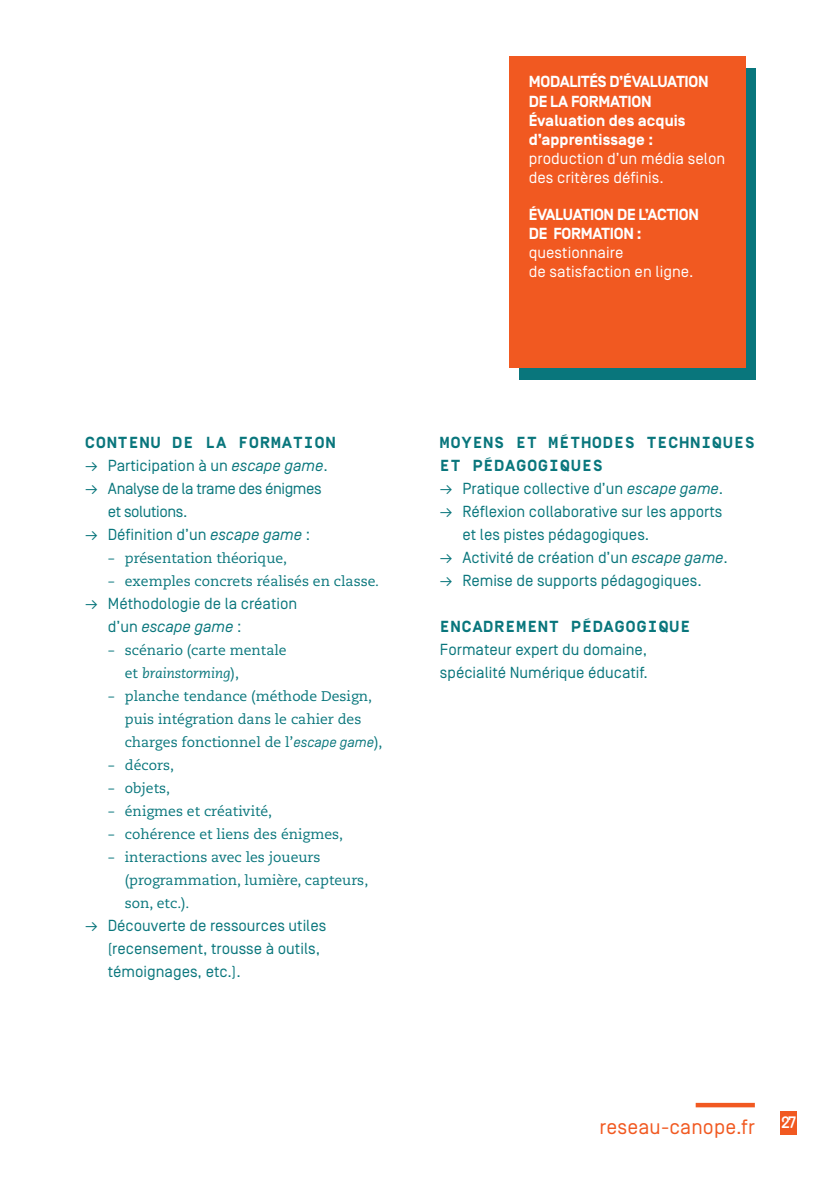
<style>
.page{position:relative;width:840px;height:1191px;background:#fff}
.page>*{position:absolute;margin:0;border:0;box-sizing:border-box;transform-origin:0 0}
.t1{font:20.8px "Simplon BP Regular";letter-spacing:.01em;color:#f15921}
.t2{font:500 16.6px "Simplon BP Mono";color:#fff}
.texte_courant{font:16px/23px "Simplon BP Regular";color:#09767c}
.t3{font:700 16px/23px "Simplon BP Mono";letter-spacing:.075em;color:#09767c}
.t4{font:16px/19.2px "Simplon BP Regular";letter-spacing:.005em;color:#fff}
.t5{font:700 16px/19.2px "Simplon BP";letter-spacing:-.015em;color:#fff}
.texte_courant-2{font:16px/23px "Simplon BP Regular";letter-spacing:-.025em;color:#09767c}
.t6{font:700 16px/19.2px "Simplon BP";letter-spacing:.005em;color:#fff}
.t7{font:14px/23px "Caecilia LT Std";color:#09767c}
.s1{font-style:italic}
.s2{font-family:"Simplon BP Regular"}
.s3{font-family:"Simplon BP Regular";font-style:italic}
</style>
<div class="page">
<div style="left:780px;top:1111px;width:16px;height:23px;background:#f15921"></div>
<div style="left:695px;top:1102px;width:59px;height:5px;background:#f15921"></div>
<div style="left:519px;top:68px;width:236px;height:311px;background:#09767c"></div>
<div style="left:509px;top:56px;width:236px;height:311px;background:#f15921"></div>
<p class="t5" style="left:528px;top:73px;width:181px">MODALITÉS D’ÉVALUATION<br>DE LA FORMATION</p>
<p class="t6" style="left:528px;top:111px;width:158px">Évaluation des acquis d’apprentissage :</p>
<p class="t4" style="left:528px;top:149px;width:198px">production d’un média selon des critères définis.</p>
<p class="t5" style="left:528px;top:205px;width:172px">ÉVALUATION DE L’ACTION<br>DE FORMATION :</p>
<p class="t4" style="left:528px;top:243px;width:166px">questionnaire<br>de satisfaction en ligne.</p>
<p class="t3" style="left:85px;top:430px;width:252px">CONTENU DE LA FORMATION</p>
<p class="texte_courant" style="left:85px;top:454px;width:244px">→ Participation à un <span class="s1">escape game</span>.</p>
<p class="texte_courant-2" style="left:108px;top:477px;width:215px;text-indent:-23px">→ Analyse de la trame des énigmes et solutions.</p>
<p class="texte_courant" style="left:85px;top:523px;width:226px">→ Définition d’un <span class="s1">escape game</span> :</p>
<p class="t7" style="left:108px;top:547px;width:180px"><span class="s2">–</span> présentation théorique,</p>
<p class="t7" style="left:108px;top:570px;width:273px"><span class="s2">–</span> exemples concrets réalisés en classe.</p>
<p class="texte_courant" style="left:108px;top:592px;width:191px;text-indent:-23px">→ Méthodologie de la création d’un <span class="s1">escape game</span> :</p>
<p class="t7" style="left:125px;top:639px;width:163px;text-indent:-17px"><span class="s2">–</span> scénario (carte mentale et <span class="s1">brainstorming</span>),</p>
<p class="t7" style="left:125px;top:685px;width:259px;text-indent:-17px"><span class="s2">–</span> planche tendance (méthode Design, puis intégration dans le cahier des charges fonctionnel de l’<span class="s3">escape game</span>),</p>
<p class="t7" style="left:108px;top:754px;width:68px"><span class="s2">–</span> décors,</p>
<p class="t7" style="left:108px;top:777px;width:64px"><span class="s2">–</span> objets,</p>
<p class="t7" style="left:108px;top:800px;width:165px"><span class="s2">–</span> énigmes et créativité,</p>
<p class="t7" style="left:108px;top:823px;width:236px"><span class="s2">–</span> cohérence et liens des énigmes,</p>
<p class="t7" style="left:125px;top:846px;width:245px;text-indent:-17px"><span class="s2">–</span> interactions avec les joueurs (programmation, lumière, capteurs, son, etc.).</p>
<p class="texte_courant" style="left:108px;top:914px;width:220px;text-indent:-23px">→ Découverte de ressources utiles (recensement, trousse à outils, témoignages, etc.).</p>
<p class="t3" style="left:439px;top:430px;width:316px">MOYENS ET MÉTHODES TECHNIQUES<br>ET PÉDAGOGIQUES</p>
<p class="texte_courant" style="left:439px;top:477px;width:285px">→ Pratique collective d’un <span class="s1">escape game</span>.</p>
<p class="texte_courant" style="left:462px;top:500px;width:261px;text-indent:-23px">→ Réflexion collaborative sur les apports et les pistes pédagogiques.</p>
<p class="texte_courant" style="left:439px;top:546px;width:289px">→ Activité de création d’un <span class="s1">escape game</span>.</p>
<p class="texte_courant" style="left:439px;top:569px;width:263px">→ Remise de supports pédagogiques.</p>
<p class="t3" style="left:439px;top:614px;width:252px">ENCADREMENT PÉDAGOGIQUE</p>
<p class="texte_courant" style="left:439px;top:638px;width:209px">Formateur expert du domaine, spécialité Numérique éducatif.</p>
<p class="t1" style="left:599px;top:1115px;width:157px">reseau-canope.fr</p>
<p class="t2" style="left:780px;top:1111px;width:18px">27</p>
</div>
